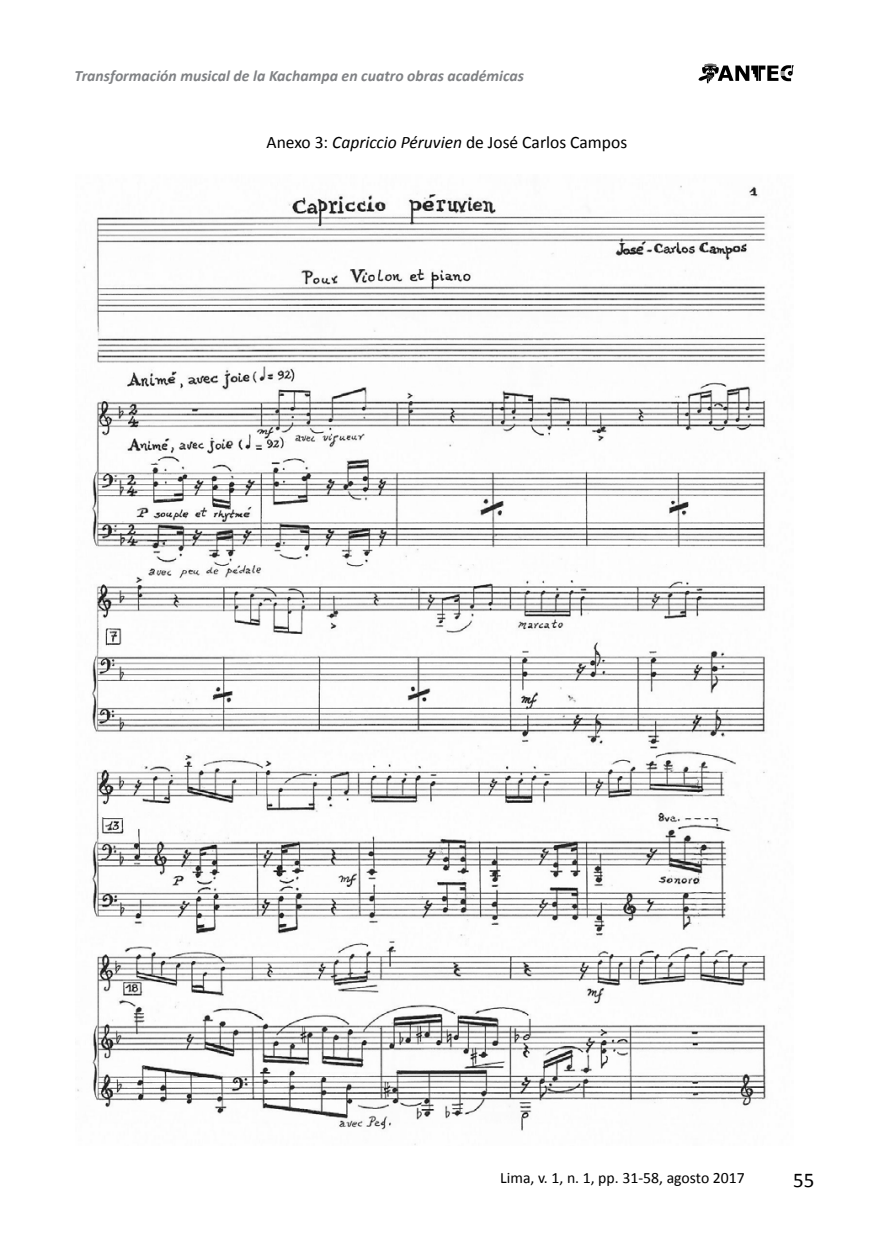
<style>
.page{position:relative;width:869px;height:1241px;background:#fff}
.page>*{position:absolute;margin:0;border:0;box-sizing:border-box;transform-origin:0 0}
.t1{font:21px "Calibri";color:#000}
.t2{font:17.5px "Calibri";color:#000}
.t3{font:italic 700 15.75px "Calibri";color:#808285}
.t4{font:15.75px "Calibri";color:#000}
.s1{font-style:italic}
</style>
<div class="page">
<svg style="left:698px;top:63px;width:95px;height:20px"></svg>
<img style="left:77px;top:185px;width:712px;height:959px">
<p class="t3" style="left:74px;top:65px;width:451px">Transformación musical de la Kachampa en cuatro obras académicas</p>
<p class="t2" style="left:266px;top:130px;width:362px">Anexo 3: <span class="s1">Capriccio Péruvien</span> de José Carlos Campos</p>
<p class="t4" style="left:500px;top:1166px;width:246px">Lima, v. 1, n. 1, pp. 31-58, agosto 2017</p>
<h1 class="t1" style="left:792px;top:1165px;width:23px">55</h1>
</div>
